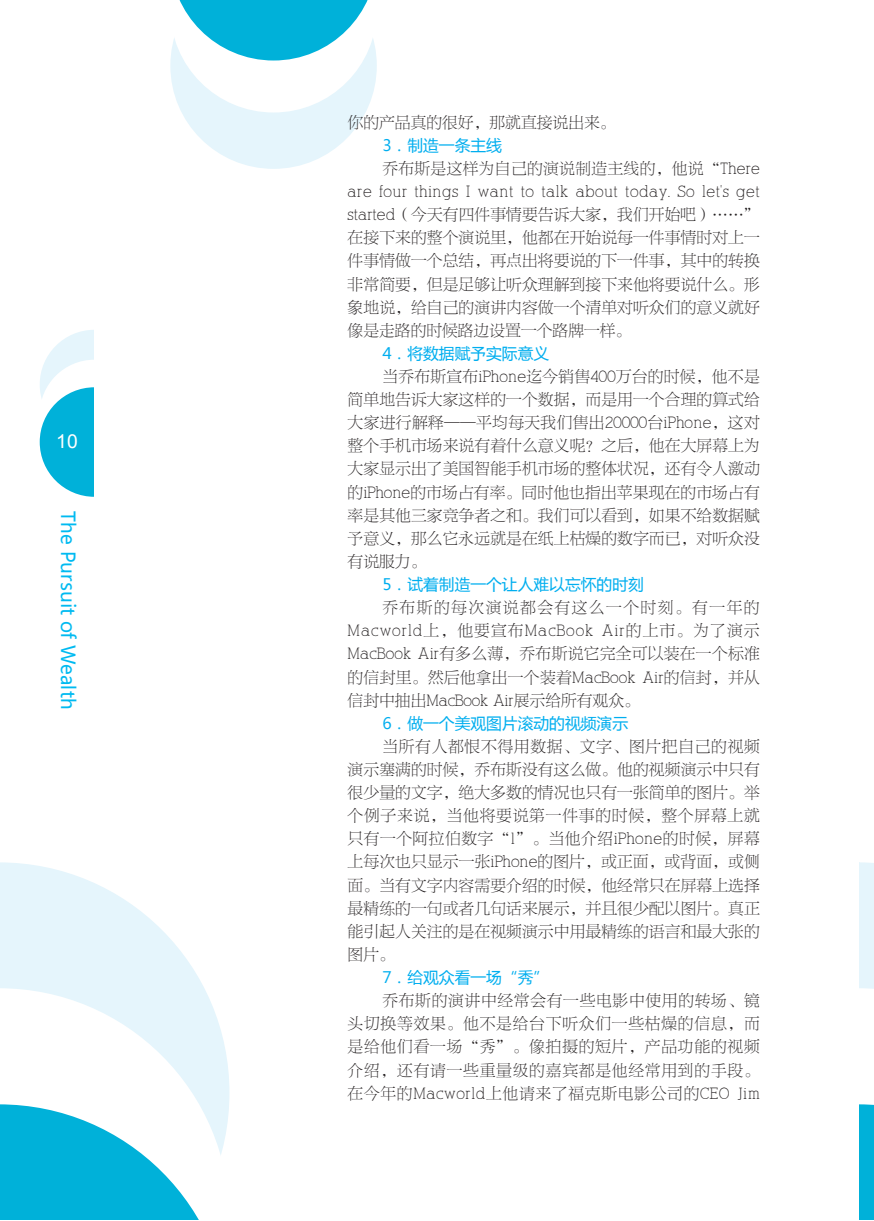
<style>
.page{position:relative;width:874px;height:1221px;background:#fff}
.page>*{position:absolute;margin:0;border:0;box-sizing:border-box;transform-origin:0 0}
.t1{font:19.25px "Microsoft Ya Hei";color:#00baf1}
.t2{font:19.25px "Arial";color:#fff}
.t3{font:15.75px/23.1px "FZNBSJW GB1 0";letter-spacing:.005em;color:#231f20;text-align:justify}
.t4{font:15.75px "Microsoft Ya Hei";color:#00aeef}
</style>
<div class="page">
<div style="left:40px;top:330px;width:109px;height:109px;background:#e5f5fc;border-radius:50%"></div>
<div style="left:40px;top:359px;width:109px;height:110px;background:#fff;border-radius:50%"></div>
<div style="left:40px;top:387px;width:109px;height:110px;background:#00b1d9;border-radius:50%"></div>
<div style="left:94px;top:311px;width:70px;height:233px;background:#fff"></div>
<svg style="left:170px;top:1px;width:206px;height:168px"></svg>
<svg style="left:0;top:862px;width:204px;height:126px;fill:#e5f5fc"></svg>
<svg style="left:7px;top:988px;width:222px;height:116px"></svg>
<svg style="left:0;top:1104px;width:229px;height:116px"></svg>
<svg style="left:859px;top:862px;width:14px;height:358px"></svg>
<p class="t2" style="left:56px;top:429px;width:23px">10</p>
<p class="t1" style="left:81px;top:511px;width:200px;rotate:90deg">The Pursuit of Wealth</p>
<p class="t3" style="left:347px;top:111px;width:269px">你的产品真的很好，那就直接说出来。</p>
<p class="t4" style="left:382px;top:134px;width:121px">3．制造一条主线</p>
<p class="t3" style="left:347px;top:157px;width:413px;text-indent:35px">乔布斯是这样为自己的演说制造主线的，他说“There are four things I want to talk about today. So let's get started（今天有四件事情要告诉大家，我们开始吧）……”在接下来的整个演说里，他都在开始说每一件事情时对上一件事情做一个总结，再点出将要说的下一件事，其中的转换非常简要，但是足够让听众理解到接下来他将要说什么。形象地说，给自己的演讲内容做一个清单对听众们的意义就好像是走路的时候路边设置一个路牌一样。</p>
<p class="t4" style="left:382px;top:342px;width:168px">4．将数据赋予实际意义</p>
<p class="t3" style="left:347px;top:365px;width:413px;text-indent:35px">当乔布斯宣布iPhone迄今销售400万台的时候，他不是简单地告诉大家这样的一个数据，而是用一个合理的算式给大家进行解释——平均每天我们售出20000台iPhone，这对整个手机市场来说有着什么意义呢？之后，他在大屏幕上为大家显示出了美国智能手机市场的整体状况，还有令人激动的iPhone的市场占有率。同时他也指出苹果现在的市场占有率是其他三家竞争者之和。我们可以看到，如果不给数据赋予意义，那么它永远就是在纸上枯燥的数字而已，对听众没有说服力。</p>
<p class="t4" style="left:382px;top:573px;width:263px">5．试着制造一个让人难以忘怀的时刻</p>
<p class="t3" style="left:347px;top:596px;width:413px;text-indent:35px">乔布斯的每次演说都会有这么一个时刻。有一年的Macworld上，他要宣布MacBook Air的上市。为了演示MacBook Air有多么薄，乔布斯说它完全可以装在一个标准的信封里。然后他拿出一个装着MacBook Air的信封，并从信封中抽出MacBook Air展示给所有观众。</p>
<p class="t4" style="left:382px;top:712px;width:247px">6．做一个美观图片滚动的视频演示</p>
<p class="t3" style="left:347px;top:735px;width:413px;text-indent:35px">当所有人都恨不得用数据、文字、图片把自己的视频演示塞满的时候，乔布斯没有这么做。他的视频演示中只有很少量的文字，绝大多数的情况也只有一张简单的图片。举个例子来说，当他将要说第一件事的时候，整个屏幕上就只有一个阿拉伯数字“1”。当他介绍iPhone的时候，屏幕上每次也只显示一张iPhone的图片，或正面，或背面，或侧面。当有文字内容需要介绍的时候，他经常只在屏幕上选择最精练的一句或者几句话来展示，并且很少配以图片。真正能引起人关注的是在视频演示中用最精练的语言和最大张的图片。</p>
<p class="t4" style="left:382px;top:966px;width:168px">7．给观众看一场“秀”</p>
<p class="t3" style="left:347px;top:989px;width:413px;text-indent:35px">乔布斯的演讲中经常会有一些电影中使用的转场、镜头切换等效果。他不是给台下听众们一些枯燥的信息，而是给他们看一场“秀”。像拍摄的短片，产品功能的视频介绍，还有请一些重量级的嘉宾都是他经常用到的手段。在今年的Macworld上他请来了福克斯电影公司的CEO Jim</p>
</div>
